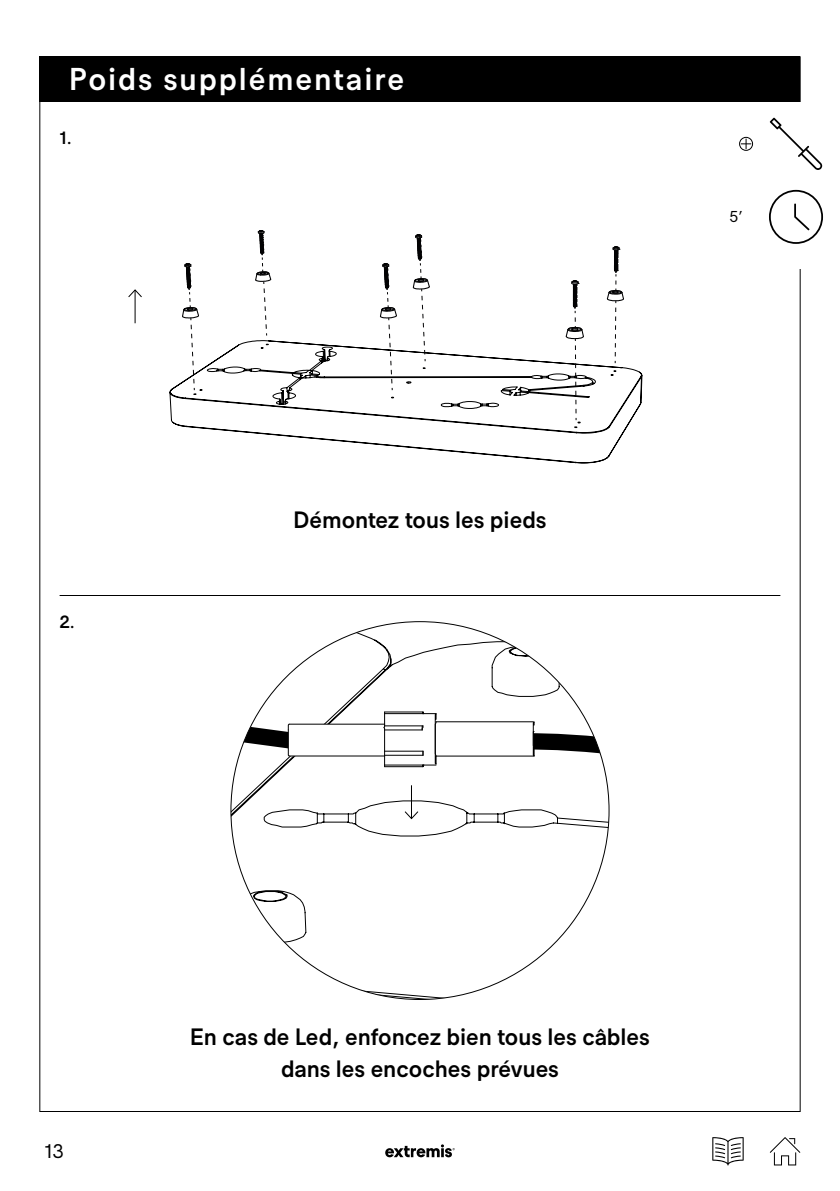
<style>
.page{position:relative;width:840px;height:1191px;background:#fff}
.page>*{position:absolute;margin:0;border:0;box-sizing:border-box;transform-origin:0 0}
.t1{font:500 32px "Extremis Compakt";letter-spacing:.06em;color:#fff}
.t2{font:500 24px/32px "Extremis Compakt";color:#000;text-align:center}
.t3{font:20px "Extremis Compakt";color:#000}
.t4{font:500 18px "Extremis Compakt";color:#000}
.t5{font:16px "Extremis Compakt";color:#000}
</style>
<div class="page">
<svg style="left:769px;top:1137px;width:30px;height:28px"></svg>
<svg style="left:712px;top:1137px;width:31px;height:28px"></svg>
<svg style="left:385px;top:1144px;width:69px;height:13px"></svg>
<div style="left:40px;top:57px;width:759px;height:45px;background:#000"></div>
<svg style="left:769px;top:190px;width:53px;height:54px"></svg>
<div style="left:738px;top:137px;width:14px;height:14px;border:1px solid #000;border-radius:50%"></div>
<svg style="left:740px;top:139px;width:10px;height:10px"></svg>
<svg style="left:769px;top:118px;width:52px;height:52px"></svg>
<svg style="left:169px;top:340px;width:473px;height:123px"></svg>
<svg style="left:181px;top:263px;width:19px;height:127px"></svg>
<svg style="left:412px;top:234px;width:18px;height:127px"></svg>
<svg style="left:255px;top:230px;width:17px;height:105px"></svg>
<svg style="left:564px;top:280px;width:20px;height:140px"></svg>
<svg style="left:605px;top:246px;width:19px;height:117px"></svg>
<svg style="left:379px;top:263px;width:18px;height:127px"></svg>
<hr style="left:60px;top:595px;width:720px;height:1px;background:#000">
<hr style="left:134px;top:290px;width:1px;height:33px;background:#000">
<svg style="left:128px;top:289px;width:14px;height:9px"></svg>
<svg style="left:231px;top:621px;width:368px;height:378px"></svg>
<div style="left:288px;top:724px;width:96px;height:32px;background:#fff"></div>
<svg style="left:231px;top:668px;width:76px;height:107px"></svg>
<hr style="left:289px;top:755px;width:95px;height:1px;background:#000">
<hr style="left:289px;top:723px;width:95px;height:1px;background:#000">
<div style="left:435px;top:722px;width:98px;height:34px;background:#fff"></div>
<svg style="left:516px;top:720px;width:92px;height:154px"></svg>
<svg style="left:382px;top:712px;width:3px;height:54px"></svg>
<hr style="left:384px;top:729px;width:38px;height:1px;background:#000">
<hr style="left:384px;top:750px;width:39px;height:1px;background:#000">
<hr style="left:384px;top:764px;width:39px;height:1px;background:#000">
<hr style="left:384px;top:713px;width:39px;height:1px;background:#000">
<hr style="left:384px;top:766px;width:39px;height:1px;background:#000">
<hr style="left:384px;top:711px;width:39px;height:1px;background:#000">
<hr style="left:384px;top:755px;width:39px;height:1px;background:#000">
<hr style="left:384px;top:725px;width:38px;height:1px;background:#000">
<hr style="left:436px;top:721px;width:97px;height:1px;background:#000">
<hr style="left:436px;top:755px;width:98px;height:1px;background:#000">
<svg style="left:421px;top:711px;width:15px;height:55px"></svg>
<hr style="left:411px;top:785px;width:1px;height:33px;background:#000">
<svg style="left:403px;top:810px;width:16px;height:10px"></svg>
<h1 class="t1" style="left:69px;top:60px;width:337px">Poids supplémentaire</h1>
<p class="t4" style="left:60px;top:127px;width:14px">1.</p>
<p class="t4" style="left:60px;top:611px;width:16px">2.</p>
<p class="t2" style="left:293px;top:503px;width:254px">Démontez tous les pieds</p>
<p class="t5" style="left:728px;top:208px;width:16px">5’</p>
<p class="t3" style="left:44px;top:1139px;width:21px">13</p>
<p class="t2" style="left:190px;top:1020px;width:460px">En cas de Led, enfoncez bien tous les câbles dans les encoches prévues</p>
</div>
